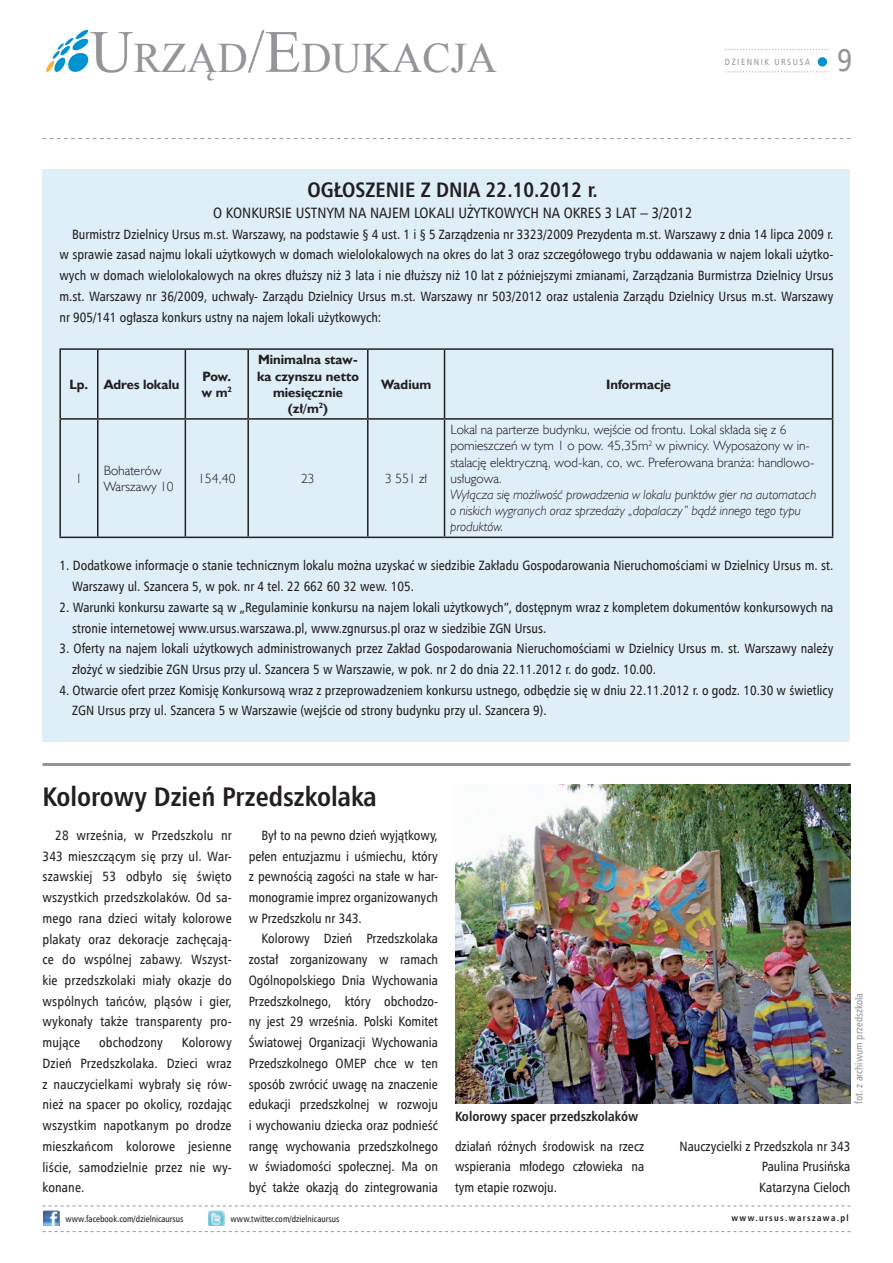
<style>
.page{position:relative;width:893px;height:1263px;background:#fff}
.page>*{position:absolute;margin:0;border:0;box-sizing:border-box;transform-origin:0 0}
.t1{font:42px "Times New Roman";color:#939598}
.t2{font:31.5px "Humnst 777 Cn EU";color:#939598}
.t3{font:700 27px "Humnst 777 Cn EU";color:#231f20}
.t4{font:700 21px "Humnst 777 Cn EU";color:#231f20}
.t5{font:15px "Humnst 777 Cn EU";color:#231f20}
.t6{font:13.5px/20.7px "Humnst 777 Cn EU";color:#231f20;text-align:justify}
.t7{font:13.5px/16.2px "Humanst 521 Lt EU";color:#231f20}
.t8{font:italic 13.5px/16.2px "Humanst 521 Lt EU";color:#231f20}
.t9{font:700 13.5px/16.2px "Humanst 521 EU";color:#231f20}
.t10{font:700 13.5px "Humnst 777 Cn EU";color:#231f20}
.t11{font:10.5px "Humnst 777 Cn EU";color:#939598}
.t12{font:9px "Humnst 777 Cn EU";color:#231f20}
.t13{font:700 9px "Humnst 777 Cn EU";letter-spacing:.15em;color:#231f20}
.t14{font:9px "Humnst 777 Cn EU";letter-spacing:.175em;color:#939598}
.s1{font-size:60px}
</style>
<div class="page">
<svg style="left:46px;top:29px;width:42px;height:43px"></svg>
<svg style="left:726px;top:49px;width:102px;height:1px"></svg>
<svg style="left:726px;top:71px;width:102px;height:1px"></svg>
<div style="left:818px;top:57px;width:9px;height:10px;background:#0093d0;border-radius:50%"></div>
<svg style="left:43px;top:1205px;width:807px;height:1px"></svg>
<svg style="left:43px;top:1231px;width:807px;height:1px"></svg>
<img style="left:208px;top:1210px;width:16px;height:16px">
<img style="left:43px;top:1210px;width:16px;height:15px">
<div style="left:42px;top:169px;width:808px;height:573px;background:#dfeff8"></div>
<hr style="left:59px;top:348px;width:39px;height:2px;background:#231f20">
<hr style="left:59px;top:350px;width:2px;height:68px;background:#231f20">
<hr style="left:98px;top:348px;width:87px;height:2px;background:#231f20">
<hr style="left:97px;top:350px;width:1px;height:68px;background:#231f20">
<hr style="left:185px;top:348px;width:63px;height:2px;background:#231f20">
<hr style="left:185px;top:350px;width:1px;height:68px;background:#231f20">
<hr style="left:248px;top:348px;width:120px;height:2px;background:#231f20">
<hr style="left:247px;top:350px;width:2px;height:68px;background:#231f20">
<hr style="left:368px;top:348px;width:76px;height:2px;background:#231f20">
<hr style="left:367px;top:350px;width:1px;height:68px;background:#231f20">
<hr style="left:444px;top:348px;width:389px;height:2px;background:#231f20">
<hr style="left:444px;top:350px;width:1px;height:68px;background:#231f20">
<hr style="left:832px;top:350px;width:1px;height:68px;background:#231f20">
<hr style="left:59px;top:418px;width:39px;height:2px;background:#231f20">
<hr style="left:59px;top:420px;width:2px;height:117px;background:#231f20">
<hr style="left:98px;top:418px;width:87px;height:2px;background:#231f20">
<hr style="left:97px;top:420px;width:1px;height:117px;background:#231f20">
<hr style="left:185px;top:418px;width:63px;height:2px;background:#231f20">
<hr style="left:185px;top:420px;width:1px;height:117px;background:#231f20">
<hr style="left:248px;top:418px;width:120px;height:2px;background:#231f20">
<hr style="left:247px;top:420px;width:2px;height:117px;background:#231f20">
<hr style="left:368px;top:418px;width:76px;height:2px;background:#231f20">
<hr style="left:367px;top:420px;width:1px;height:117px;background:#231f20">
<hr style="left:444px;top:418px;width:389px;height:2px;background:#231f20">
<hr style="left:444px;top:420px;width:1px;height:117px;background:#231f20">
<hr style="left:832px;top:420px;width:1px;height:117px;background:#231f20">
<hr style="left:59px;top:537px;width:39px;height:1px;background:#231f20">
<hr style="left:98px;top:537px;width:87px;height:1px;background:#231f20">
<hr style="left:185px;top:537px;width:63px;height:1px;background:#231f20">
<hr style="left:248px;top:537px;width:120px;height:1px;background:#231f20">
<hr style="left:368px;top:537px;width:76px;height:1px;background:#231f20">
<hr style="left:444px;top:537px;width:389px;height:1px;background:#231f20">
<svg style="left:43px;top:138px;width:807px;height:1px"></svg>
<hr style="left:43px;top:763px;width:807px;height:3px;background:#939598">
<img style="left:455px;top:784px;width:395px;height:320px">
<h1 class="t1" style="left:90px;top:29px;width:408px"><span class="s1">U</span>RZĄD<span class="s1">/E</span>DUKACJA</h1>
<p class="t14" style="left:725px;top:56px;width:87px">DZIENNIK URSUSA</p>
<h2 class="t2" style="left:837px;top:41px;width:17px">9</h2>
<h3 class="t4" style="left:308px;top:177px;width:292px">OGŁOSZENIE Z DNIA 22.10.2012 r.</h3>
<p class="t5" style="left:213px;top:203px;width:481px">O KONKURSIE USTNYM NA NAJEM LOKALI UŻYTKOWYCH NA OKRES 3 LAT – 3/2012</p>
<p class="t6" style="left:59px;top:224px;width:775px;text-indent:13px">Burmistrz Dzielnicy Ursus m.st. Warszawy, na podstawie § 4 ust. 1 i § 5 Zarządzenia nr 3323/2009 Prezydenta m.st. Warszawy z dnia 14 lipca 2009 r. w sprawie zasad najmu lokali użytkowych w domach wielolokalowych na okres do lat 3 oraz szczegółowego trybu oddawania w najem lokali użytko&shy;wych w domach wielolokalowych na okres dłuższy niż 3 lata i nie dłuższy niż 10 lat z późniejszymi zmianami, Zarządzania Burmistrza Dzielnicy Ursus m.st. Warszawy nr 36/2009, uchwały‑ Zarządu Dzielnicy Ursus m.st. Warszawy nr 503/2012 oraz ustalenia Zarządu Dzielnicy Ursus m.st. Warszawy nr 905/141 ogłasza konkurs ustny na najem lokali użytkowych:</p>
<p class="t9" style="left:70px;top:376px;width:111px">Lp. Adres lokalu</p>
<p class="t9" style="left:202px;top:368px;width:32px">Pow. w m<sup>2</sup></p>
<p class="t9" style="left:257px;top:352px;width:103px;text-align:center">Minimalna staw&shy;ka czynszu netto miesięcznie (zł/m<sup>2</sup>)</p>
<p class="t9" style="left:381px;top:376px;width:52px">Wadium</p>
<p class="t9" style="left:606px;top:376px;width:66px">Informacje</p>
<p class="t7" style="left:450px;top:421px;width:366px">Lokal na parterze budynku, wejście od frontu. Lokal składa się z 6 pomieszczeń w tym 1 o pow. 45,35m<sup>2</sup> w piwnicy. Wyposażony w in&shy;stalację elektryczną, wod-kan, co, wc. Preferowana branża: handlowo&shy;usługowa.</p>
<p class="t8" style="left:450px;top:486px;width:368px">Wyłącza się możliwość prowadzenia w lokalu punktów gier na automatach o niskich wygranych oraz sprzedaży „dopalaczy” bądź innego tego typu produktów.</p>
<p class="t6" style="left:72px;top:555px;width:763px;text-indent:-13px">1. Dodatkowe informacje o stanie technicznym lokalu można uzyskać w siedzibie Zakładu Gospodarowania Nieruchomościami w Dzielnicy Ursus m. st.<br>Warszawy ul. Szancera 5, w pok. nr 4 tel. 22 662 60 32 wew. 105.</p>
<p class="t6" style="left:72px;top:597px;width:763px;text-indent:-13px">2. Warunki konkursu zawarte są w „Regulaminie konkursu na najem lokali użytkowych”, dostępnym wraz z kompletem dokumentów konkursowych na stronie internetowej www.ursus.warszawa.pl, www.zgnursus.pl oraz w siedzibie ZGN Ursus.</p>
<p class="t6" style="left:72px;top:638px;width:763px;text-indent:-13px">3. Oferty na najem lokali użytkowych administrowanych przez Zakład Gospodarowania Nieruchomościami w Dzielnicy Ursus m. st. Warszawy należy złożyć w siedzibie ZGN Ursus przy ul. Szancera 5 w Warszawie, w pok. nr 2 do dnia 22.11.2012 r. do godz. 10.00.</p>
<p class="t6" style="left:72px;top:680px;width:763px;text-indent:-13px">4. Otwarcie ofert przez Komisję Konkursową wraz z przeprowadzeniem konkursu ustnego, odbędzie się w dniu 22.11.2012 r. o godz. 10.30 w świetlicy<br>ZGN Ursus przy ul. Szancera 5 w Warszawie (wejście od strony budynku przy ul. Szancera 9).</p>
<p class="t7" style="left:76px;top:470px;width:8px">1</p>
<p class="t7" style="left:104px;top:462px;width:71px">Bohaterów<br>Warszawy 10</p>
<p class="t7" style="left:198px;top:470px;width:39px">154,40</p>
<p class="t7" style="left:301px;top:470px;width:15px">23</p>
<p class="t7" style="left:385px;top:470px;width:44px">3 551 zł</p>
<h3 class="t3" style="left:42px;top:779px;width:336px">Kolorowy Dzień Przedszkolaka</h3>
<p class="t6" style="left:43px;top:825px;width:191px;text-indent:13px">28 września, w Przedszkolu nr 343 mieszczącym się przy ul. War&shy;szawskiej 53 odbyło się święto wszystkich przedszkolaków. Od sa&shy;mego rana dzieci witały kolorowe plakaty oraz dekoracje zachęcają&shy;ce do wspólnej zabawy. Wszyst&shy;kie przedszkolaki miały okazje do wspólnych tańców, pląsów i gier, wykonały także transparenty pro&shy;mujące</p>
<p class="t6" style="left:43px;top:1032px;width:191px;text-indent:139px">Kolorowy Dzień Przedszkolaka. Dzieci wraz z nauczycielkami wybrały się rów&shy;nież na spacer po okolicy, rozdając wszystkim napotkanym po drodze mieszkańcom kolorowe jesienne liście, samodzielnie przez nie wy&shy;konane.</p>
<p class="t6" style="left:99px;top:1032px;width:65px">obchodzony</p>
<p class="t6" style="left:249px;top:825px;width:191px;text-indent:13px">Był to na pewno dzień wyjątkowy, pełen entuzjazmu i uśmiechu, który z pewnością zagości na stałe w har&shy;monogramie imprez organizowanych w Przedszkolu nr 343.</p>
<p class="t6" style="left:249px;top:928px;width:191px;text-indent:13px">Kolorowy Dzień Przedszkolaka został zorganizowany w ramach Ogólnopolskiego Dnia Wychowania Przedszkolnego, który obchodzo&shy;ny jest 29 września. Polski Komitet Światowej Organizacji Wychowania Przedszkolnego OMEP chce w ten sposób zwrócić uwagę na znaczenie edukacji przedszkolnej w rozwoju i wychowaniu dziecka oraz podnieść rangę wychowania przedszkolnego w świadomości społecznej. Ma on być także okazją do zintegrowania</p>
<p class="t10" style="left:455px;top:1108px;width:185px">Kolorowy spacer przedszkolaków</p>
<p class="t11" style="left:852px;top:1104px;width:113px;rotate:-90deg">fot. z archiwum przedszkola</p>
<p class="t6" style="left:455px;top:1135px;width:191px">działań różnych środowisk na rzecz wspierania młodego człowieka na tym etapie rozwoju.</p>
<p class="t6" style="left:759px;top:1135px;width:93px;text-indent:-80px">Nauczycielki z Przedszkola nr 343<br>Paulina Prusińska Katarzyna Cieloch</p>
<p class="t12" style="left:66px;top:1213px;width:120px">www.facebook.com/dzielnicaursus</p>
<p class="t12" style="left:231px;top:1213px;width:110px">www.twitter.com/dzielnicaursus</p>
<p class="t13" style="left:731px;top:1212px;width:119px">www.ursus.warszawa.pl</p>
</div>
